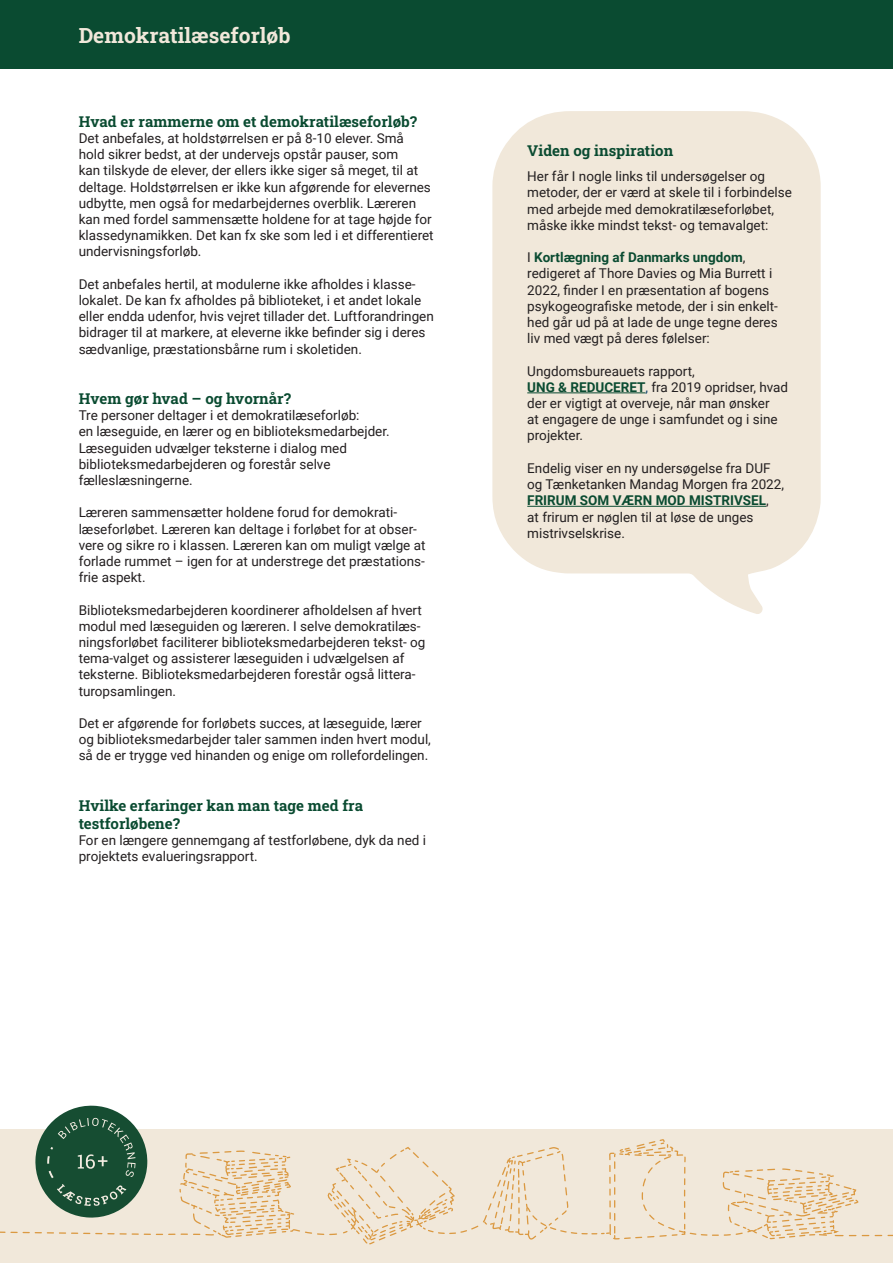
<style>
.page{position:relative;width:893px;height:1263px;background:#fff}
.page>*{position:absolute;margin:0;border:0;box-sizing:border-box;transform-origin:0 0}
.t1{font:21px "Roboto Slab";color:#f1e8da}
.t2{font:15px/18px "Roboto Slab";color:#0a4b31}
.t3{font:13.5px/16.2px "Roboto";color:#231f20}
.t4{font:700 13.5px "Roboto";color:#0a4b31}
.s1{font-weight:400;color:#231f20}
.s2{font-weight:700;color:#0a4b31}
.s3{color:#09406b}
</style>
<div class="page">
<div style="left:0;top:1129px;width:893px;height:134px;background:#f1e8da"></div>
<div style="left:0;top:0;width:893px;height:68px;background:#0a4b31"></div>
<svg style="left:492px;top:111px;width:329px;height:503px;background:#f2eadd"></svg>
<hr style="left:527px;top:392px;width:118px;height:1px;background:#0a4b31">
<hr style="left:527px;top:506px;width:239px;height:1px;background:#0a4b31">
<svg style="left:0;top:1105px;width:893px;height:140px"></svg>
<p class="t1" style="left:79px;top:21px;width:213px">Demokratilæseforløb</p>
<p class="t2" style="left:79px;top:112px;width:340px">Hvad er rammerne om et demokratilæseforløb?</p>
<p class="t3" style="left:79px;top:129px;width:356px">Det anbefales, at holdstørrelsen er på 8-10 elever. Små<br>hold sikrer bedst, at der undervejs opstår pauser, som<br>kan tilskyde de elever, der ellers ikke siger så meget, til at deltage. Holdstørrelsen er ikke kun afgørende for elevernes udbytte, men også for medarbejdernes overblik. Læreren kan med fordel sammensætte holdene for at tage højde for klassedynamikken. Det kan fx ske som led i et differentieret undervisningsforløb.</p>
<p class="t3" style="left:79px;top:275px;width:357px">Det anbefales hertil, at modulerne ikke afholdes i klasse&shy;lokalet. De kan fx afholdes på biblioteket, i et andet lokale eller endda udenfor, hvis vejret tillader det. Luftforandringen bidrager til at markere, at eleverne ikke befinder sig i deres sædvanlige, præstationsbårne rum i skoletiden.</p>
<p class="t2" style="left:79px;top:389px;width:214px">Hvem gør hvad – og hvornår?</p>
<p class="t3" style="left:79px;top:407px;width:313px">Tre personer deltager i et demokratilæseforløb:<br>en læseguide, en lærer og en biblioteksmedarbejder.</p>
<p class="t3" style="left:79px;top:439px;width:270px">Læseguiden udvælger teksterne i dialog med biblioteksmedarbejderen og forestår selve fælleslæsningerne.</p>
<p class="t3" style="left:79px;top:504px;width:348px">Læreren sammensætter holdene forud for demokrati&shy;læseforløbet. Læreren kan deltage i forløbet for at obser&shy;vere og sikre ro i klassen. Læreren kan om muligt vælge at forlade rummet – igen for at understrege det præstations&shy;frie aspekt.</p>
<p class="t3" style="left:79px;top:601px;width:348px">Biblioteksmedarbejderen koordinerer afholdelsen af hvert modul med læseguiden og læreren. I selve demokratilæs&shy;ningsforløbet faciliterer biblioteksmedarbejderen tekst- og tema-valget og assisterer læseguiden i udvælgelsen af teksterne. Biblioteksmedarbejderen forestår også littera&shy;turopsamlingen.</p>
<p class="t3" style="left:79px;top:714px;width:354px">Det er afgørende for forløbets succes, at læseguide, lærer og biblioteksmedarbejder taler sammen inden hvert modul, så de er trygge ved hinanden og enige om rollefordelingen.</p>
<p class="t2" style="left:79px;top:796px;width:286px">Hvilke erfaringer kan man tage med fra testforløbene?</p>
<p class="t3" style="left:79px;top:831px;width:349px">For en længere gennemgang af testforløbene, dyk da ned i projektets evalueringsrapport.</p>
<p class="t2" style="left:527px;top:141px;width:148px">Viden og inspiration</p>
<p class="t3" style="left:527px;top:168px;width:266px">Her får I nogle links til undersøgelser og metoder, der er værd at skele til i forbindelse med arbejde med demokratilæseforløbet, måske ikke mindst tekst- og temavalget:</p>
<p class="t4" style="left:527px;top:248px;width:220px"><span class="s1">I</span> Kortlægning af Danmarks ungdom<span class="s1">,</span></p>
<p class="t3" style="left:527px;top:265px;width:252px">redigeret af Thore Davies og Mia Burrett i 2022, finder I en præsentation af bogens psykogeografiske metode, der i sin enkelt&shy;hed går ud på at lade de unge tegne deres</p>
<p class="t3" style="left:527px;top:330px;width:184px">liv med vægt på deres følelser:</p>
<p class="t3" style="left:527px;top:362px;width:169px">Ungdomsbureauets rapport,</p>
<p class="t3" style="left:527px;top:378px;width:262px"><span class="s2">UNG &amp; REDUCERET</span><span class="s3">,</span> fra 2019 opridser, hvad der er vigtigt at overveje, når man ønsker<br>at engagere de unge i samfundet og i sine projekter.</p>
<p class="t3" style="left:527px;top:459px;width:258px">Endelig viser en ny undersøgelse fra DUF og Tænketanken Mandag Morgen fra 2022,<br><span class="s2">FRIRUM SOM VÆRN MOD MISTRIVSEL</span>,</p>
<p class="t3" style="left:527px;top:508px;width:228px">at frirum er nøglen til at løse de unges</p>
<p class="t3" style="left:527px;top:524px;width:99px">mistrivselskrise.</p>
</div>
